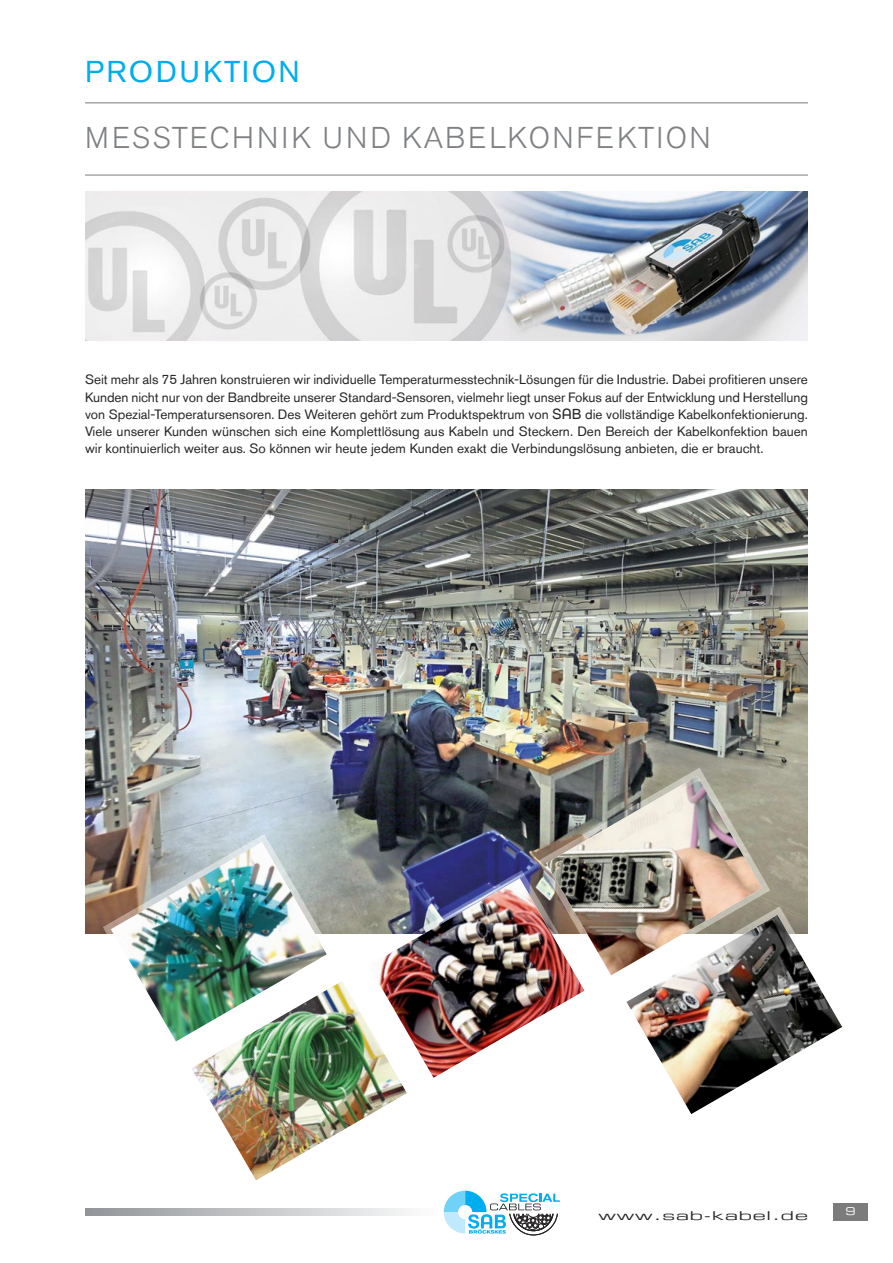
<style>
.page{position:relative;width:893px;height:1263px;background:#fff}
.page>*{position:absolute;margin:0;border:0;box-sizing:border-box;transform-origin:0 0}
.t1{font:300 30px "Akzidenz Grotesk Std";letter-spacing:.08em;color:#7f8184}
.t2{font:30px "Akzidenz Grotesk Std";letter-spacing:.085em;color:#00aded}
.t3{font:13.5px/17.2px "Akzidenz Grotesk Std";color:#272526;text-align:justify}
.t4{font:12px "Eurostile Extended Two";letter-spacing:.05em;color:#272526;scale:1.4 1}
.t5{font:10.5px "Eurostile Extended Two";color:#fff}
.s1{font-family:"SAB"}
</style>
<div class="page">
<div style="left:833px;top:1203px;width:34px;height:17px;background:#7d7c7d"></div>
<img style="left:85px;top:489px;width:723px;height:444px">
<img style="left:85px;top:191px;width:723px;height:149px">
<svg style="left:534px;top:763px;width:240px;height:13px;background:#8e8b7c"></svg>
<img style="left:111px;top:776px;width:731px;height:404px">
<img style="left:99px;top:830px;width:240px;height:224px">
<hr style="left:85px;top:174px;width:723px;height:2px;background:#a7a8ab">
<hr style="left:85px;top:102px;width:723px;height:2px;background:#a7a8ab">
<svg style="left:444px;top:1191px;width:116px;height:45px"></svg>
<svg style="left:85px;top:1209px;width:323px;height:6px;background:#c2c4c6"></svg>
<p class="t2" style="left:85px;top:54px;width:216px">PRODUKTION</p>
<p class="t1" style="left:85px;top:120px;width:627px">MESSTECHNIK UND KABELKONFEKTION</p>
<p class="t3" style="left:85px;top:371px;width:724px">Seit mehr als 75 Jahren konstruieren wir individuelle Temperaturmesstechnik-Lösungen für die Industrie. Dabei profitieren unsere Kunden nicht nur von der Bandbreite unserer Standard-Sensoren, vielmehr liegt unser Fokus auf der Entwicklung und Herstellung von Spezial-Temperatursensoren. Des Weiteren gehört zum Produktspektrum von <span class="s1">S</span> die vollständige Kabelkonfektionierung.<br>Viele unserer Kunden wünschen sich eine Komplettlösung aus Kabeln und Steckern. Den Bereich der Kabelkonfektion bauen wir kontinuierlich weiter aus. So können wir heute jedem Kunden exakt die Verbindungslösung anbieten, die er braucht.</p>
<p class="t4" style="left:598px;top:1207px;width:151px">www.sab-kabel.de</p>
<p class="t5" style="left:845px;top:1204px;width:12px">9</p>
</div>
